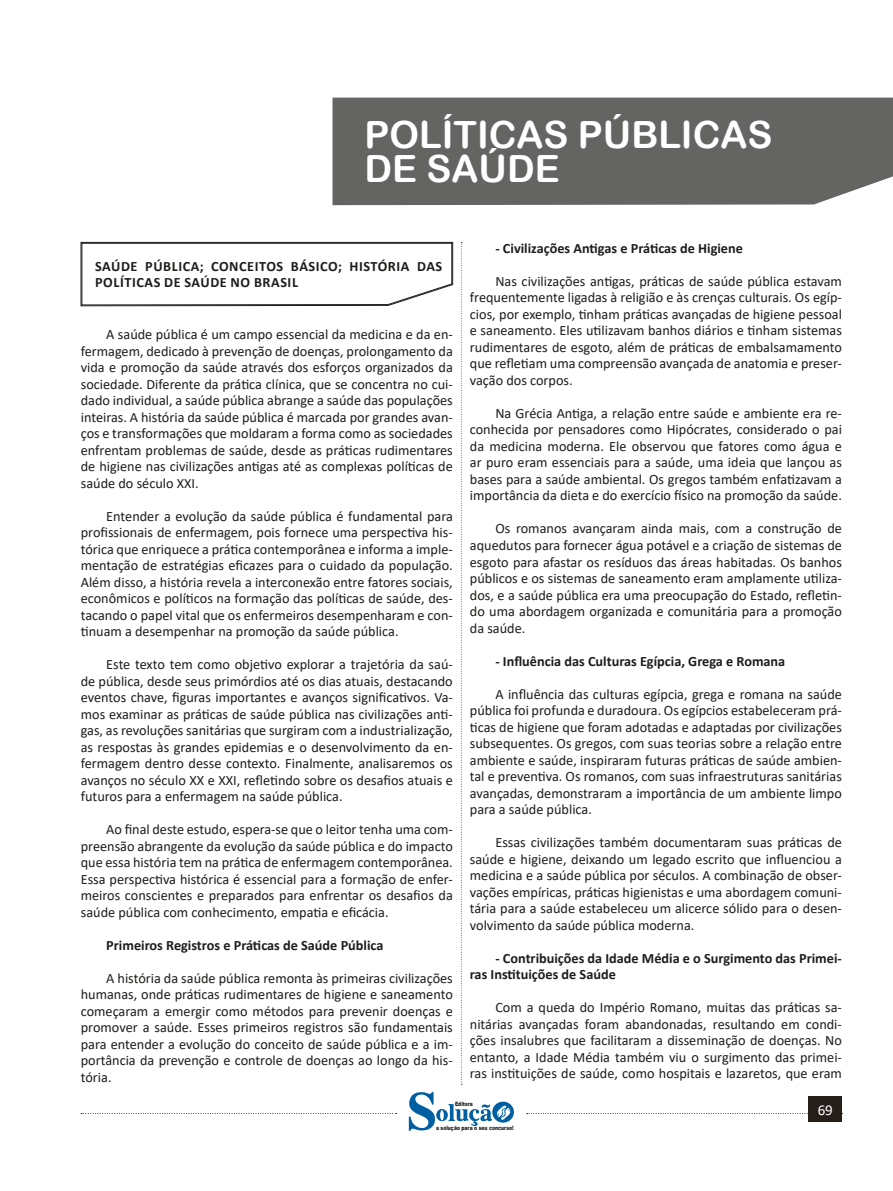
<style>
.page{position:relative;width:893px;height:1191px;background:#fff}
.page>*{position:absolute;margin:0;border:0;box-sizing:border-box;transform-origin:0 0}
.TÍTULO_DE_MATÉRIA{font:37.5px "Arial Rounded MT Bold";color:#fff}
.t1{font:15px "Calibri";color:#fff}
.TEXTO_BASE{font:14.25px/16.5px "Calibri";color:#1d1d1b;text-align:justify}
.TITULO_DE_ASSUNTO__CORPO{font:700 14.25px/16.5px "Calibri";color:#1d1d1b}
.CAIXINHAS{font:700 14.25px/16.5px "Calibri";letter-spacing:.04em;color:#1d1d1b}
.TEXTO_BASE-2{font:700 14.25px "Calibri";color:#1d1d1b}
.t2{font:900 6px "Arial";color:#1d1d1b;scale:.76 1}
</style>
<div class="page">
<svg style="left:461px;top:242px;width:1px;height:843px"></svg>
<svg style="left:409px;top:1092px;width:105px;height:39px"></svg>
<div style="left:332px;top:98px;width:561px;height:107px;background:#646463"></div>
<svg style="left:527px;top:1113px;width:316px;height:1px"></svg>
<svg style="left:81px;top:1113px;width:315px;height:1px"></svg>
<div style="left:809px;top:1096px;width:33px;height:26px;background:#261e19"></div>
<svg style="left:81px;top:242px;width:372px;height:64px"></svg>
<p class="TÍTULO_DE_MATÉRIA" style="left:364px;top:112px;width:409px">POLÍTICAS PÚBLICAS</p>
<p class="TÍTULO_DE_MATÉRIA" style="left:364px;top:147px;width:197px">DE SAÚDE</p>
<p class="CAIXINHAS" style="left:95px;top:257px;width:349px">SAÚDE PÚBLICA; CONCEITOS BÁSICO; HISTÓRIA DAS<br>POLÍTICAS DE SAÚDE NO BRASIL</p>
<p class="TEXTO_BASE" style="left:81px;top:326px;width:374px;text-indent:26px">A saúde pública é um campo essencial da medicina e da en&shy;fermagem, dedicado à prevenção de doenças, prolongamento da vida e promoção da saúde através dos esforços organizados da sociedade. Diferente da prática clínica, que se concentra no cui&shy;dado individual, a saúde pública abrange a saúde das populações inteiras. A história da saúde pública é marcada por grandes avan&shy;ços e transformações que moldaram a forma como as sociedades enfrentam problemas de saúde, desde as práticas rudimentares de higiene nas civilizações antigas até as complexas políticas de saúde do século XXI.</p>
<p class="TEXTO_BASE" style="left:81px;top:507px;width:374px;text-indent:26px">Entender a evolução da saúde pública é fundamental para profissionais de enfermagem, pois fornece uma perspectiva his&shy;tórica que enriquece a prática contemporânea e informa a imple&shy;mentação de estratégias eficazes para o cuidado da população.<br>Além disso, a história revela a interconexão entre fatores sociais, econômicos e políticos na formação das políticas de saúde, des&shy;tacando o papel vital que os enfermeiros desempenharam e con&shy;tinuam a desempenhar na promoção da saúde pública.</p>
<p class="TEXTO_BASE" style="left:81px;top:656px;width:374px;text-indent:26px">Este texto tem como objetivo explorar a trajetória da saú&shy;de pública, desde seus primórdios até os dias atuais, destacando eventos chave, figuras importantes e avanços significativos. Va&shy;mos examinar as práticas de saúde pública nas civilizações anti&shy;gas, as revoluções sanitárias que surgiram com a industrialização, as respostas às grandes epidemias e o desenvolvimento da en&shy;fermagem dentro desse contexto. Finalmente, analisaremos os avanços no século XX e XXI, refletindo sobre os desafios atuais e futuros para a enfermagem na saúde pública.</p>
<p class="TEXTO_BASE" style="left:81px;top:821px;width:374px;text-indent:26px">Ao final deste estudo, espera-se que o leitor tenha uma com&shy;preensão abrangente da evolução da saúde pública e do impacto que essa história tem na prática de enfermagem contemporânea.<br>Essa perspectiva histórica é essencial para a formação de enfer&shy;meiros conscientes e preparados para enfrentar os desafios da saúde pública com conhecimento, empatia e eficácia.</p>
<p class="TEXTO_BASE-2" style="left:106px;top:935px;width:279px">Primeiros Registros e Práticas de Saúde Pública</p>
<p class="TEXTO_BASE" style="left:81px;top:969px;width:374px;text-indent:26px">A história da saúde pública remonta às primeiras civilizações humanas, onde práticas rudimentares de higiene e saneamento começaram a emergir como métodos para prevenir doenças e promover a saúde. Esses primeiros registros são fundamentais para entender a evolução do conceito de saúde pública e a im&shy;portância da prevenção e controle de doenças ao longo da his&shy;tória.</p>
<p class="TITULO_DE_ASSUNTO__CORPO" style="left:495px;top:240px;width:249px">- Civilizações Antigas e Práticas de Higiene</p>
<p class="TEXTO_BASE" style="left:470px;top:272px;width:374px;text-indent:26px">Nas civilizações antigas, práticas de saúde pública estavam frequentemente ligadas à religião e às crenças culturais. Os egíp&shy;cios, por exemplo, tinham práticas avançadas de higiene pessoal e saneamento. Eles utilizavam banhos diários e tinham sistemas rudimentares de esgoto, além de práticas de embalsamamento que refletiam uma compreensão avançada de anatomia e preser&shy;vação dos corpos.</p>
<p class="TEXTO_BASE" style="left:470px;top:404px;width:374px;text-indent:26px">Na Grécia Antiga, a relação entre saúde e ambiente era re&shy;conhecida por pensadores como Hipócrates, considerado o pai da medicina moderna. Ele observou que fatores como água e ar puro eram essenciais para a saúde, uma ideia que lançou as bases para a saúde ambiental. Os gregos também enfatizavam a importância da dieta e do exercício físico na promoção da saúde.</p>
<p class="TEXTO_BASE" style="left:470px;top:520px;width:374px;text-indent:26px">Os romanos avançaram ainda mais, com a construção de aquedutos para fornecer água potável e a criação de sistemas de esgoto para afastar os resíduos das áreas habitadas. Os banhos públicos e os sistemas de saneamento eram amplamente utiliza&shy;dos, e a saúde pública era uma preocupação do Estado, refletin&shy;do uma abordagem organizada e comunitária para a promoção da saúde.</p>
<p class="TITULO_DE_ASSUNTO__CORPO" style="left:495px;top:652px;width:291px">- Influência das Culturas Egípcia, Grega e Romana</p>
<p class="TEXTO_BASE" style="left:470px;top:685px;width:374px;text-indent:26px">A influência das culturas egípcia, grega e romana na saúde pública foi profunda e duradoura. Os egípcios estabeleceram prá&shy;ticas de higiene que foram adotadas e adaptadas por civilizações subsequentes. Os gregos, com suas teorias sobre a relação entre ambiente e saúde, inspiraram futuras práticas de saúde ambien&shy;tal e preventiva. Os romanos, com suas infraestruturas sanitárias avançadas, demonstraram a importância de um ambiente limpo para a saúde pública.</p>
<p class="TEXTO_BASE" style="left:470px;top:833px;width:374px;text-indent:26px">Essas civilizações também documentaram suas práticas de saúde e higiene, deixando um legado escrito que influenciou a medicina e a saúde pública por séculos. A combinação de obser&shy;vações empíricas, práticas higienistas e uma abordagem comuni&shy;tária para a saúde estabeleceu um alicerce sólido para o desen&shy;volvimento da saúde pública moderna.</p>
<p class="TITULO_DE_ASSUNTO__CORPO" style="left:470px;top:949px;width:374px;text-indent:26px">- Contribuições da Idade Média e o Surgimento das Primei&shy;ras Instituições de Saúde</p>
<p class="TEXTO_BASE" style="left:470px;top:998px;width:374px;text-indent:26px">Com a queda do Império Romano, muitas das práticas sa&shy;nitárias avançadas foram abandonadas, resultando em condi&shy;ções insalubres que facilitaram a disseminação de doenças. No entanto, a Idade Média também viu o surgimento das primei&shy;ras instituições de saúde, como hospitais e lazaretos, que eram</p>
<p class="t2" style="left:455px;top:1099px;width:25px">Editora</p>
<p class="t2" style="left:436px;top:1123px;width:103px">a solução para o seu concurso!</p>
<p class="t1" style="left:818px;top:1099px;width:16px">69</p>
</div>
